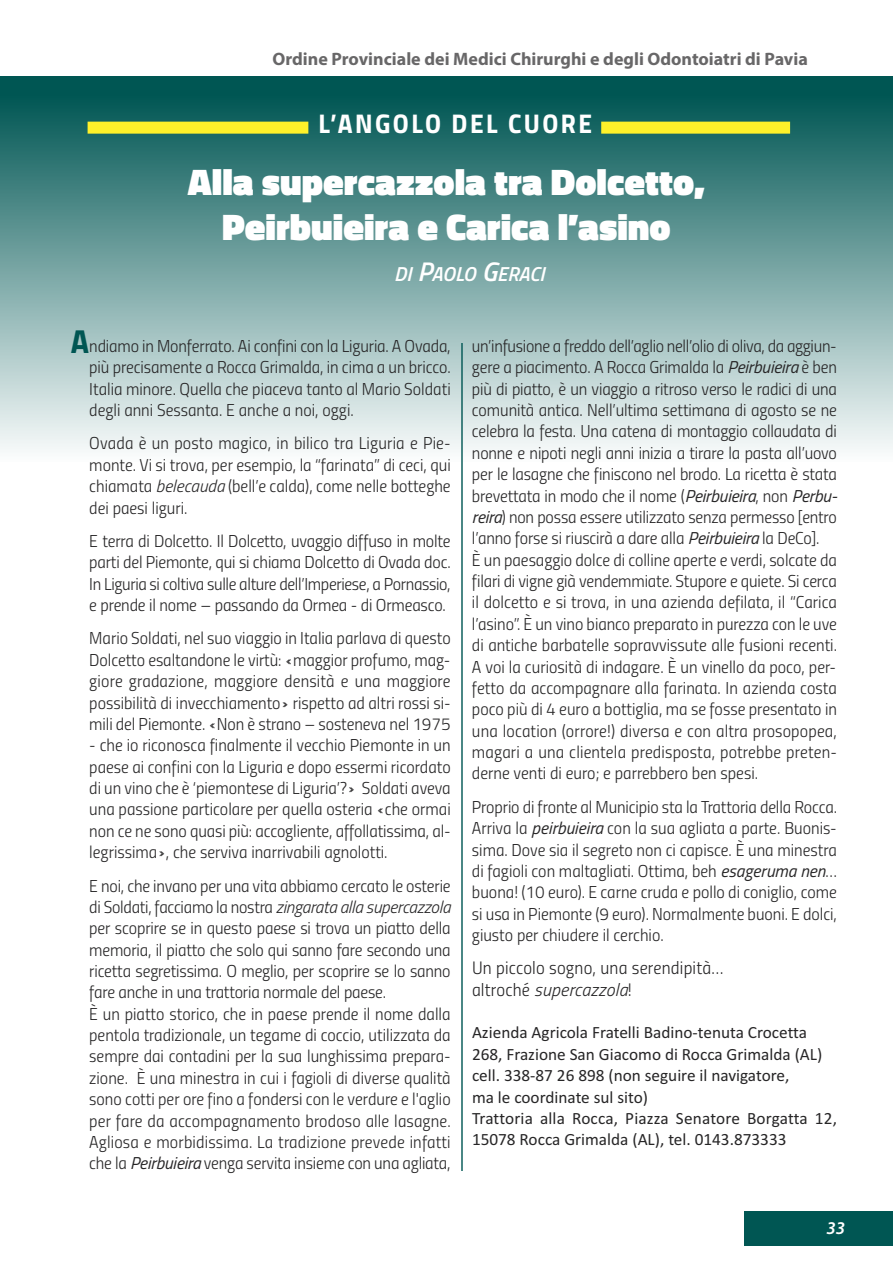
<style>
.page{position:relative;width:893px;height:1263px;background:#fff}
.page>*{position:absolute;margin:0;border:0;box-sizing:border-box;transform-origin:0 0}
.t1{font:900 37.5px/45px "Titillium";color:#fff;text-align:center}
.t2{font:33.3px "Titillium Bold Upright";color:#005653}
.t3{font:27px "Titillium Bold Upright";letter-spacing:.09em;color:#fff}
.t4{font:italic 600 20.25px "Titillium";letter-spacing:-.005em;color:#fff}
.t5{font:700 18px "Myriad Pro";color:#686768}
.t6{font:18px "Titillium Light Upright";letter-spacing:.01em;color:#272627}
.t7{font:italic 300 18px "Titillium";letter-spacing:.01em;color:#272627}
.t8{font:italic 600 18px "Myriad Pro";color:#fff}
.t9{font:17.25px/21.3px "Titillium Light Upright";letter-spacing:-.005em;color:#272627;text-align:justify}
.t10{font:17.25px/21.3px "Calibri";color:#272627}
.s1{font-size:27px}
.s2{font-family:"Titillium";font-weight:300;font-style:italic}
.s3{font-family:"Titillium";font-style:italic}
.s4{font-family:"Titillium Light Upright";font-weight:400;font-style:normal}
</style>
<div class="page">
<div style="left:744px;top:1212px;width:149px;height:34px;background:#005653"></div>
<div style="left:0;top:77px;width:893px;height:21px;background:#005653"></div>
<div style="left:0;top:96px;width:893px;height:365px;background:linear-gradient(to bottom,#015754,#fbfdfd)"></div>
<div style="left:88px;top:122px;width:220px;height:12px;background:#fff12a"></div>
<div style="left:601px;top:122px;width:189px;height:12px;background:#fff12a"></div>
<hr style="left:461px;top:461px;width:2px;height:710px;background:#4a8785">
<img style="left:461px;top:343px;width:2px;height:118px">
<p class="t5" style="left:272px;top:52px;width:537px">Ordine Provinciale dei Medici Chirurghi e degli Odontoiatri di Pavia</p>
<h3 class="t3" style="left:318px;top:114px;width:275px">L’ANGOLO DEL CUORE</h3>
<h1 class="t1" style="left:188px;top:163px;width:518px">Alla supercazzola tra Dolcetto,<br>Peirbuieira e Carica l’asino</h1>
<p class="t4" style="left:394px;top:267px;width:152px">DI <span class="s1">P</span>AOLO <span class="s1">G</span>ERACI</p>
<h2 class="t2" style="left:71px;top:330px;width:20px">A</h2>
<p class="t9" style="left:89px;top:337px;width:363px">ndiamo in Monferrato. Ai confini con la Liguria. A Ovada, più precisamente a Rocca Grimalda, in cima a un bricco.<br>Italia minore. Quella che piaceva tanto al Mario Soldati degli anni Sessanta. E anche a noi, oggi.</p>
<p class="t9" style="left:89px;top:435px;width:363px">Ovada è un posto magico, in bilico tra Liguria e Pie&shy;monte. Vi si trova, per esempio, la “farinata” di ceci, qui chiamata <span class="s2">belecauda</span> (bell’e calda), come nelle botteghe dei paesi liguri.</p>
<p class="t9" style="left:89px;top:532px;width:363px">E terra di Dolcetto. Il Dolcetto, uvaggio diffuso in molte parti del Piemonte, qui si chiama Dolcetto di Ovada doc.<br>In Liguria si coltiva sulle alture dell’Imperiese, a Pornassio, e prende il nome – passando da Ormea - di Ormeasco.</p>
<p class="t9" style="left:89px;top:629px;width:363px">Mario Soldati, nel suo viaggio in Italia parlava di questo Dolcetto esaltandone le virtù: «maggior profumo, mag&shy;giore gradazione, maggiore densità e una maggiore possibilità di invecchiamento» rispetto ad altri rossi si&shy;mili del Piemonte. «Non è strano – sosteneva nel 1975</p>
<p class="t9" style="left:89px;top:736px;width:363px">- che io riconosca finalmente il vecchio Piemonte in un paese ai confini con la Liguria e dopo essermi ricordato di un vino che è ‘piemontese di Liguria’?» Soldati aveva una passione particolare per quella osteria «che ormai non ce ne sono quasi più: accogliente, affollatissima, al&shy;legrissima», che serviva inarrivabili agnolotti.</p>
<p class="t9" style="left:89px;top:876px;width:363px;text-align:left">E noi, che invano per una vita abbiamo cercato le osterie di Soldati, facciamo la nostra <span class="s2">zingarata alla supercazzola </span>per scoprire se in questo paese si trova un piatto della memoria, il piatto che solo qui sanno fare secondo una ricetta segretissima. O meglio, per scoprire se lo sanno fare anche in una trattoria normale del paese.<br>È un piatto storico, che in paese prende il nome dalla pentola tradizionale, un tegame di coccio, utilizzata da sempre dai contadini per la sua lunghissima prepara&shy;zione. È una minestra in cui i fagioli di diverse qualità sono cotti per ore fino a fondersi con le verdure e l'aglio per fare da accompagnamento brodoso alle lasagne.<br>Agliosa e morbidissima. La tradizione prevede infatti che la <span class="s3">Peirbuieira</span> venga servita insieme con una agliata,</p>
<p class="t9" style="left:472px;top:337px;width:367px;text-align:left">un’infusione a freddo dell’aglio nell’olio di oliva, da aggiun&shy;gere a piacimento. A Rocca Grimalda la <span class="s3">Peirbuieira</span> è ben più di piatto, è un viaggio a ritroso verso le radici di una comunità antica. Nell’ultima settimana di agosto se ne celebra la festa. Una catena di montaggio collaudata di nonne e nipoti negli anni inizia a tirare la pasta all’uovo per le lasagne che finiscono nel brodo. La ricetta è stata brevettata in modo che il nome (<span class="s3">Peirbuieira</span>, non <span class="s3">Perbu&shy;reira</span>) non possa essere utilizzato senza permesso [entro l’anno forse si riuscirà a dare alla <span class="s3">Peirbuieira</span> la DeCo].<br>È un paesaggio dolce di colline aperte e verdi, solcate da filari di vigne già vendemmiate. Stupore e quiete. Si cerca il dolcetto e si trova, in una azienda defilata, il “Carica l’asino”. È un vino bianco preparato in purezza con le uve di antiche barbatelle sopravvissute alle fusioni recenti.<br>A voi la curiosità di indagare. È un vinello da poco, per&shy;fetto da accompagnare alla farinata. In azienda costa poco più di 4 euro a bottiglia, ma se fosse presentato in una location (orrore!) diversa e con altra prosopopea, magari a una clientela predisposta, potrebbe preten&shy;derne venti di euro; e parrebbero ben spesi.</p>
<p class="t9" style="left:472px;top:798px;width:366px">Proprio di fronte al Municipio sta la Trattoria della Rocca.<br>Arriva la <span class="s3">peirbuieira</span> con la sua agliata a parte. Buonis&shy;sima. Dove sia il segreto non ci capisce. È una minestra di fagioli con maltagliati. Ottima, beh <span class="s3">esageruma nen</span>… buona! (10 euro). E carne cruda e pollo di coniglio, come si usa in Piemonte (9 euro). Normalmente buoni. E dolci, giusto per chiudere il cerchio.</p>
<p class="t6" style="left:472px;top:961px;width:253px">Un piccolo sogno, una serendipità…</p>
<p class="t7" style="left:472px;top:983px;width:161px"><span class="s4">altroché</span> supercazzola<span class="s4">!</span></p>
<p class="t10" style="left:472px;top:1022px;width:367px">Azienda Agricola Fratelli Badino-tenuta Crocetta 268, Frazione San Giacomo di Rocca Grimalda (AL) cell. 338-87 26 898 (non seguire il navigatore,<br>ma le coordinate sul sito)<br>Trattoria alla Rocca, Piazza Senatore Borgatta 12, 15078 Rocca Grimalda (AL), tel. 0143.873333</p>
<p class="t8" style="left:827px;top:1221px;width:20px">33</p>
</div>
